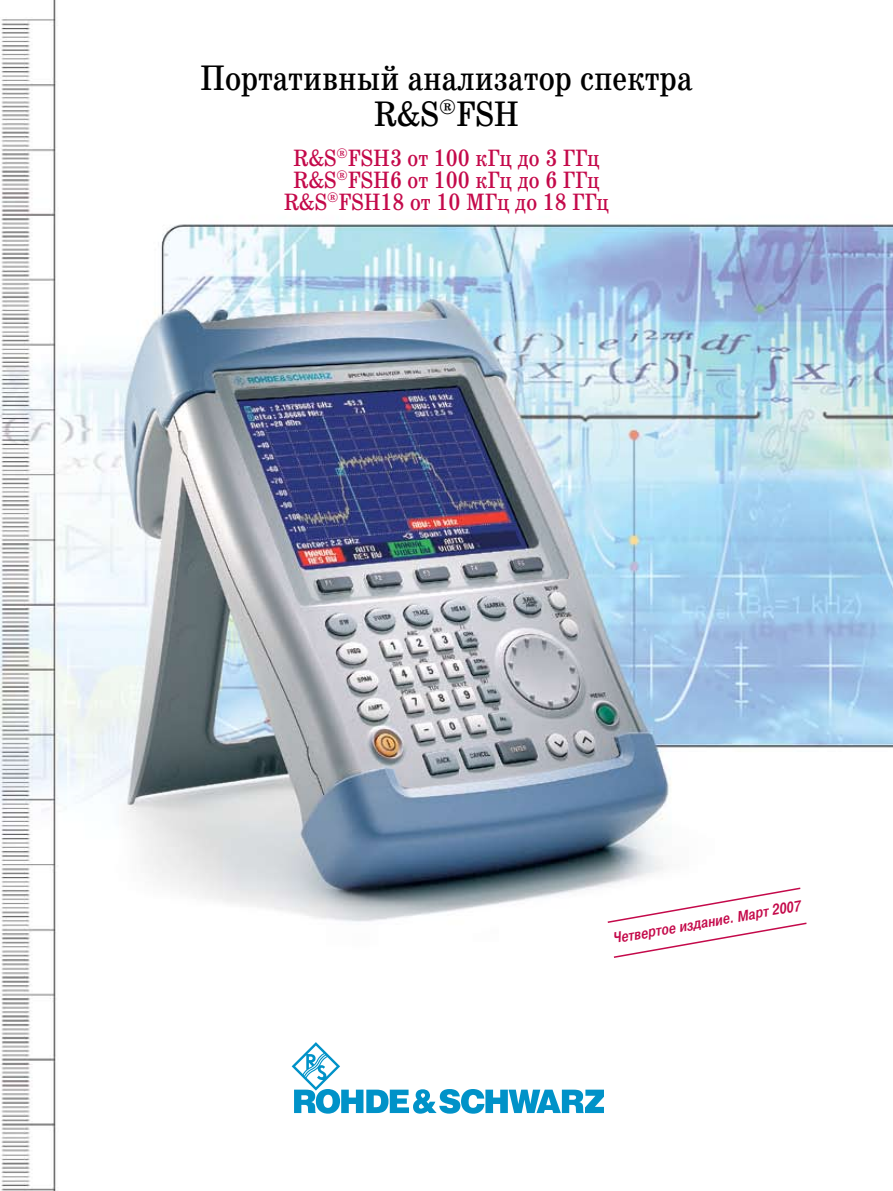
<style>
.page{position:relative;width:893px;height:1191px;background:#fff}
.page>*{position:absolute;margin:0;border:0;box-sizing:border-box;transform-origin:0 0}
.t1{font:36px/36px "School Book Cond";color:#000;text-align:center}
.t2{font:24px/22.2px "School Book Cond";color:#c4094a;text-align:center}
.t3{font:italic 500 15px "Pragmatica Cond";color:#c4094a}
</style>
<div class="page">
<img style="left:0;top:0;width:893px;height:1191px">
<svg style="left:292px;top:1042px;width:311px;height:71px"></svg>
<svg style="left:606px;top:886px;width:202px;height:73px"></svg>
<h1 class="t1" style="left:200px;top:62px;width:494px">Портативный анализатор спектра<br>R&amp;S<sup>®</sup>FSH</h1>
<p class="t2" style="left:284px;top:147px;width:327px">R&amp;S<sup>®</sup>FSH3 от 100 кГц до 3 ГГц<br>R&amp;S<sup>®</sup>FSH6 от 100 кГц до 6 ГГц<br>R&amp;S<sup>®</sup>FSH18 от 10 МГц до 18 ГГц</p>
<p class="t3" style="left:612px;top:929px;width:192px;rotate:-10deg">Четвертое издание. Март 2007</p>
</div>
